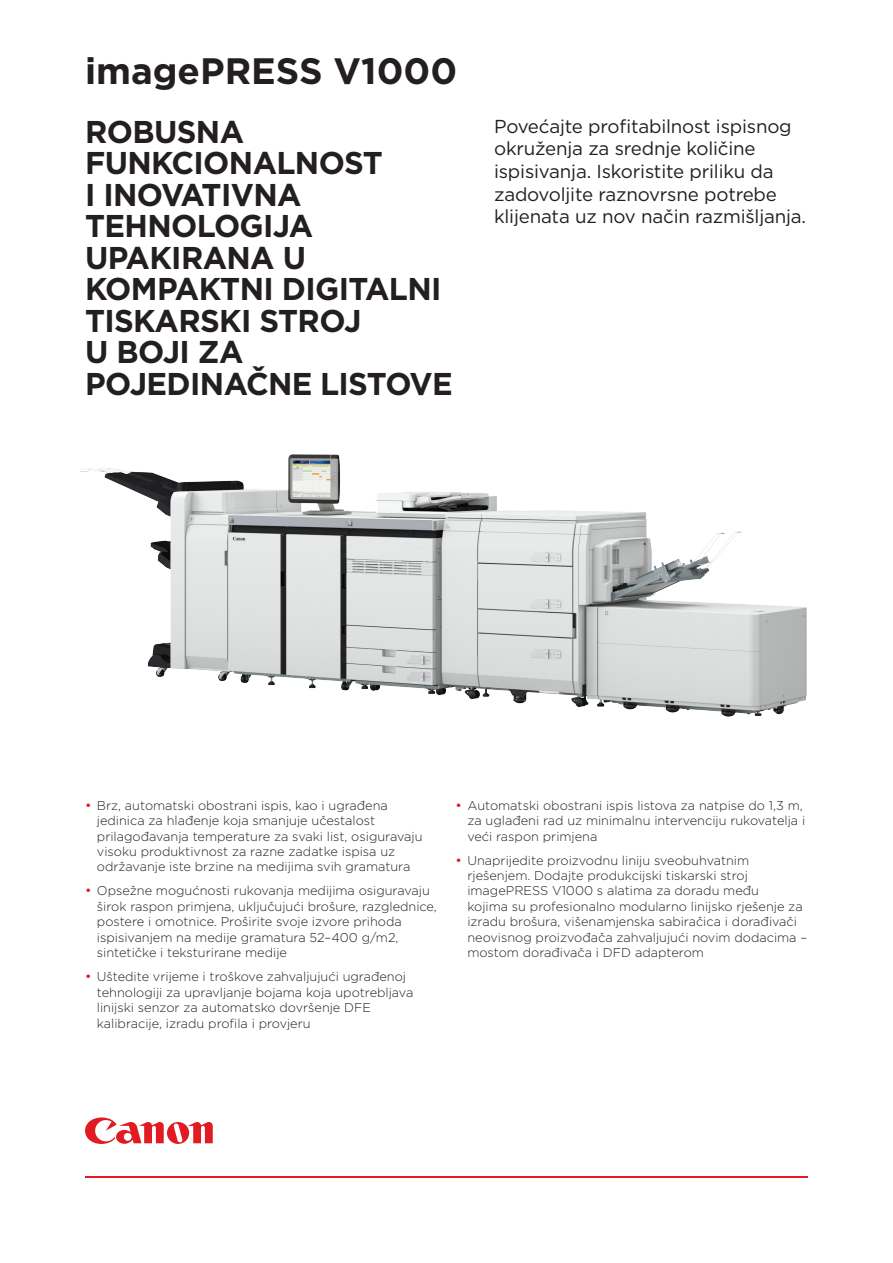
<style>
.page{position:relative;width:893px;height:1263px;background:#fff}
.page>*{position:absolute;margin:0;border:0;box-sizing:border-box;transform-origin:0 0}
.COVER_HEADER_SMALL{font:700 36.75px "Gotham";color:#231f20}
.COVER_HEADER_SMALL-2{font:700 31.5px/31.5px "Gotham";letter-spacing:-.02em;color:#231f20}
.INTRO{font:18.75px/22.6px "Gotham";letter-spacing:-.01em;color:#231f20}
.t1{font:300 12.75px/15.5px "Gotham";color:#231f20}
.s1{font-weight:400;font-size:13.5px;color:#e21a21}
</style>
<div class="page">
<img style="left:81px;top:455px;width:726px;height:261px">
<svg style="left:85px;top:1117px;width:128px;height:27px"></svg>
<hr style="left:85px;top:1176px;width:723px;height:2px;background:#e21a21">
<p class="COVER_HEADER_SMALL" style="left:85px;top:47px;width:374px">imagePRESS V1000</p>
<p class="COVER_HEADER_SMALL-2" style="left:85px;top:116px;width:369px">ROBUSNA<br>FUNKCIONALNOST<br>I INOVATIVNA<br>TEHNOLOGIJA<br>UPAKIRANA U<br>KOMPAKTNI DIGITALNI<br>TISKARSKI STROJ<br>U BOJI ZA<br>POJEDINAČNE LISTOVE</p>
<p class="INTRO" style="left:494px;top:114px;width:313px">Povećajte profitabilnost ispisnog okruženja za srednje količine ispisivanja. Iskoristite priliku da zadovoljite raznovrsne potrebe klijenata uz nov način razmišljanja.</p>
<p class="t1" style="left:97px;top:797px;width:327px;text-indent:-12px"><span class="s1">•</span> Brz, automatski obostrani ispis, kao i ugrađena jedinica za hlađenje koja smanjuje učestalost prilagođavanja temperature za svaki list, osiguravaju visoku produktivnost za razne zadatke ispisa uz održavanje iste brzine na medijima svih gramatura</p>
<p class="t1" style="left:97px;top:883px;width:341px;text-indent:-12px"><span class="s1">•</span> Opsežne mogućnosti rukovanja medijima osiguravaju širok raspon primjena, uključujući brošure, razglednice, postere i omotnice. Proširite svoje izvore prihoda ispisivanjem na medije gramatura 52–400 g/m2, sintetičke i teksturirane medije</p>
<p class="t1" style="left:97px;top:969px;width:318px;text-indent:-12px"><span class="s1">•</span> Uštedite vrijeme i troškove zahvaljujući ugrađenoj tehnologiji za upravljanje bojama koja upotrebljava linijski senzor za automatsko dovršenje DFE kalibracije, izradu profila i provjeru</p>
<p class="t1" style="left:467px;top:797px;width:339px;text-indent:-12px"><span class="s1">•</span> Automatski obostrani ispis listova za natpise do 1,3 m, za uglađeni rad uz minimalnu intervenciju rukovatelja i veći raspon primjena</p>
<p class="t1" style="left:467px;top:852px;width:341px;text-indent:-12px"><span class="s1">•</span> Unaprijedite proizvodnu liniju sveobuhvatnim rješenjem. Dodajte produkcijski tiskarski stroj imagePRESS V1000 s alatima za doradu među<br>kojima su profesionalno modularno linijsko rješenje za izradu brošura, višenamjenska sabiračica i dorađivači neovisnog proizvođača zahvaljujući novim dodacima – mostom dorađivača i DFD adapterom</p>
</div>
